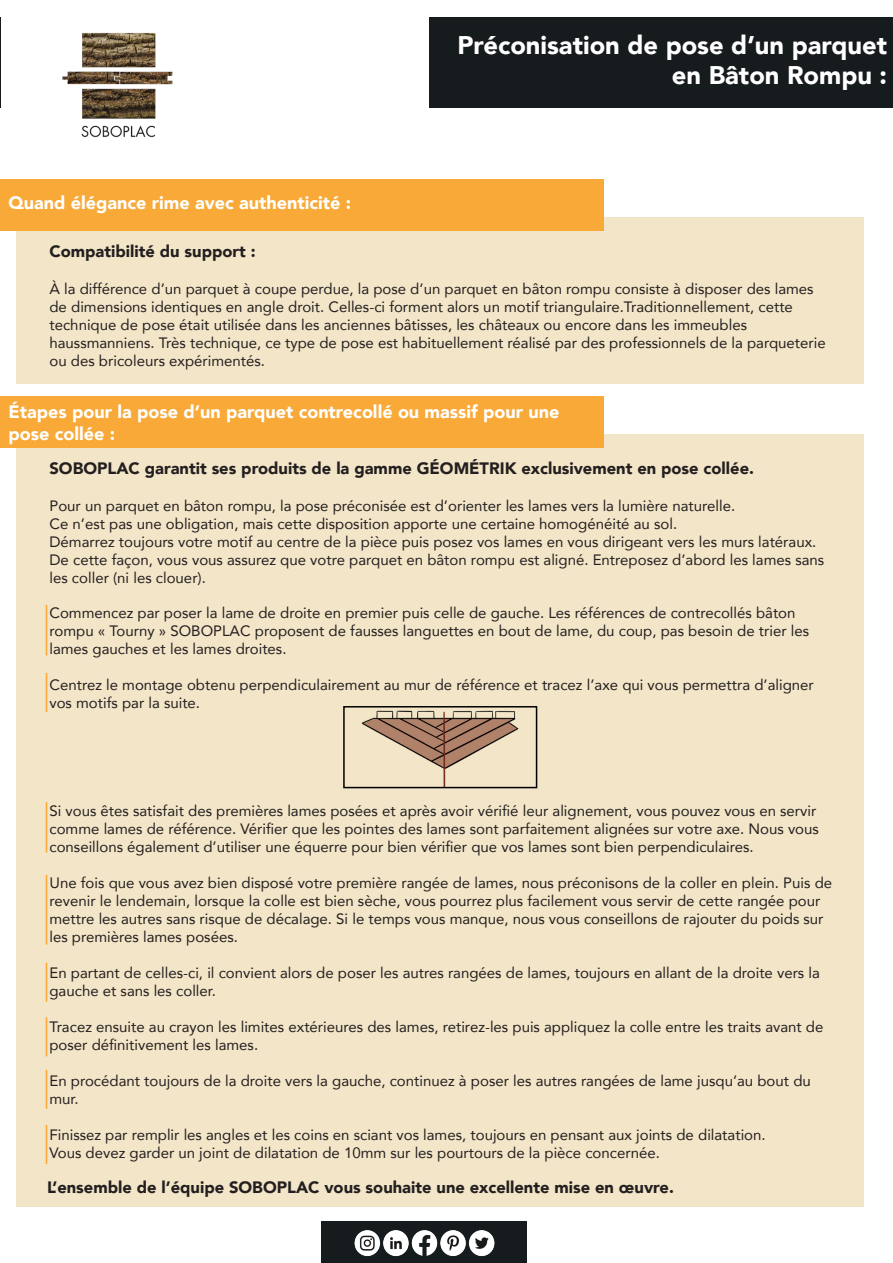
<style>
.page{position:relative;width:893px;height:1263px;background:#fff}
.page>*{position:absolute;margin:0;border:0;box-sizing:border-box;transform-origin:0 0}
.t1{font:900 36px "Avenir";color:#fff}
.t2{font:900 25.5px/30.6px "Avenir";color:#fff;text-align:right}
.t3{font:900 18px/21.6px "Avenir";color:#fff}
.t4{font:900 16.5px "Avenir";color:#231f20}
.t5{font:15px/18px "Avenir";color:#231f20}
</style>
<div class="page">
<hr style="left:0;top:17px;width:1px;height:91px;background:#161b1e">
<div style="left:430px;top:17px;width:463px;height:91px;background:#161b1e"></div>
<div style="left:321px;top:1221px;width:206px;height:40px;background:#161b1e"></div>
<div style="left:321px;top:1222px;width:206px;height:41px;background:#161b1e"></div>
<img style="left:354px;top:1230px;width:141px;height:27px">
<div style="left:17px;top:217px;width:847px;height:167px;background:#f3e5c7"></div>
<div style="left:0;top:179px;width:604px;height:52px;background:#f8a937"></div>
<div style="left:17px;top:434px;width:847px;height:772px;background:#f3e5c7"></div>
<div style="left:0;top:396px;width:604px;height:52px;background:#f8a937"></div>
<img style="left:62px;top:32px;width:111px;height:106px">
<img style="left:361px;top:710px;width:158px;height:75px">
<div style="left:343px;top:706px;width:194px;height:82px;border:2px solid #000"></div>
<hr style="left:46px;top:605px;width:1px;height:50px;background:#f8a937">
<hr style="left:46px;top:802px;width:1px;height:51px;background:#f8a937">
<hr style="left:46px;top:875px;width:1px;height:69px;background:#f8a937">
<hr style="left:46px;top:673px;width:1px;height:39px;background:#f8a937">
<hr style="left:46px;top:963px;width:1px;height:39px;background:#f8a937">
<hr style="left:46px;top:1017px;width:1px;height:39px;background:#f8a937">
<hr style="left:46px;top:1070px;width:1px;height:39px;background:#f8a937">
<hr style="left:46px;top:1125px;width:1px;height:39px;background:#f8a937">
<p class="t3" style="left:8px;top:192px;width:344px">Quand élégance rime avec authenticité :</p>
<p class="t2" style="left:457px;top:29px;width:431px">Préconisation de pose d’un parquet en Bâton Rompu :</p>
<h1 class="t1" style="left:558px;top:44px;width:299px">O’TANTIK Atelier</h1>
<p class="t4" style="left:49px;top:237px;width:208px">Compatibilité du support :</p>
<p class="t5" style="left:49px;top:280px;width:766px">À la différence d’un parquet à coupe perdue, la pose d’un parquet en bâton rompu consiste à disposer des lames de dimensions identiques en angle droit. Celles-ci forment alors un motif triangulaire.Traditionnellement, cette</p>
<p class="t5" style="left:49px;top:316px;width:699px">technique de pose était utilisée dans les anciennes bâtisses, les châteaux ou encore dans les immeubles</p>
<p class="t5" style="left:49px;top:334px;width:778px">haussmanniens. Très technique, ce type de pose est habituellement réalisé par des professionnels de la parqueterie ou des bricoleurs expérimentés.</p>
<p class="t3" style="left:8px;top:400px;width:553px">Étapes pour la pose d’un parquet contrecollé ou massif pour une pose collée :</p>
<p class="t4" style="left:49px;top:454px;width:706px">SOBOPLAC garantit ses produits de la gamme GÉOMÉTRIK exclusivement en pose collée.</p>
<p class="t5" style="left:49px;top:497px;width:687px">Pour un parquet en bâton rompu, la pose préconisée est d’orienter les lames vers la lumière naturelle.</p>
<p class="t5" style="left:49px;top:515px;width:629px">Ce n’est pas une obligation, mais cette disposition apporte une certaine homogénéité au sol.</p>
<p class="t5" style="left:49px;top:533px;width:776px">Démarrez toujours votre motif au centre de la pièce puis posez vos lames en vous dirigeant vers les murs latéraux.<br>De cette façon, vous vous assurez que votre parquet en bâton rompu est aligné. Entreposez d’abord les lames sans les coller (ni les clouer).</p>
<p class="t5" style="left:49px;top:603px;width:748px">Commencez par poser la lame de droite en premier puis celle de gauche. Les références de contrecollés bâton</p>
<p class="t5" style="left:49px;top:621px;width:761px">rompu « Tourny » SOBOPLAC proposent de fausses languettes en bout de lame, du coup, pas besoin de trier les lames gauches et les lames droites.</p>
<p class="t5" style="left:49px;top:675px;width:766px">Centrez le montage obtenu perpendiculairement au mur de référence et tracez l’axe qui vous permettra d’aligner vos motifs par la suite.</p>
<p class="t5" style="left:49px;top:801px;width:771px">Si vous êtes satisfait des premières lames posées et après avoir vérifié leur alignement, vous pouvez vous en servir comme lames de référence. Vérifier que les pointes des lames sont parfaitement alignées sur votre axe. Nous vous conseillons également d’utiliser une équerre pour bien vérifier que vos lames sont bien perpendiculaires.</p>
<p class="t5" style="left:49px;top:873px;width:784px">Une fois que vous avez bien disposé votre première rangée de lames, nous préconisons de la coller en plein. Puis de revenir le lendemain, lorsque la colle est bien sèche, vous pourrez plus facilement vous servir de cette rangée pour mettre les autres sans risque de décalage. Si le temps vous manque, nous vous conseillons de rajouter du poids sur les premières lames posées.</p>
<p class="t5" style="left:49px;top:963px;width:772px">En partant de celles-ci, il convient alors de poser les autres rangées de lames, toujours en allant de la droite vers la gauche et sans les coller.</p>
<p class="t5" style="left:49px;top:1017px;width:775px">Tracez ensuite au crayon les limites extérieures des lames, retirez-les puis appliquez la colle entre les traits avant de poser définitivement les lames.</p>
<p class="t5" style="left:49px;top:1071px;width:763px">En procédant toujours de la droite vers la gauche, continuez à poser les autres rangées de lame jusqu’au bout du mur.</p>
<p class="t5" style="left:49px;top:1125px;width:718px">Finissez par remplir les angles et les coins en sciant vos lames, toujours en pensant aux joints de dilatation.</p>
<p class="t5" style="left:49px;top:1143px;width:612px">Vous devez garder un joint de dilatation de 10mm sur les pourtours de la pièce concernée.</p>
<p class="t4" style="left:47px;top:1173px;width:628px">L’ensemble de l’équipe SOBOPLAC vous souhaite une excellente mise en œuvre.</p>
</div>
